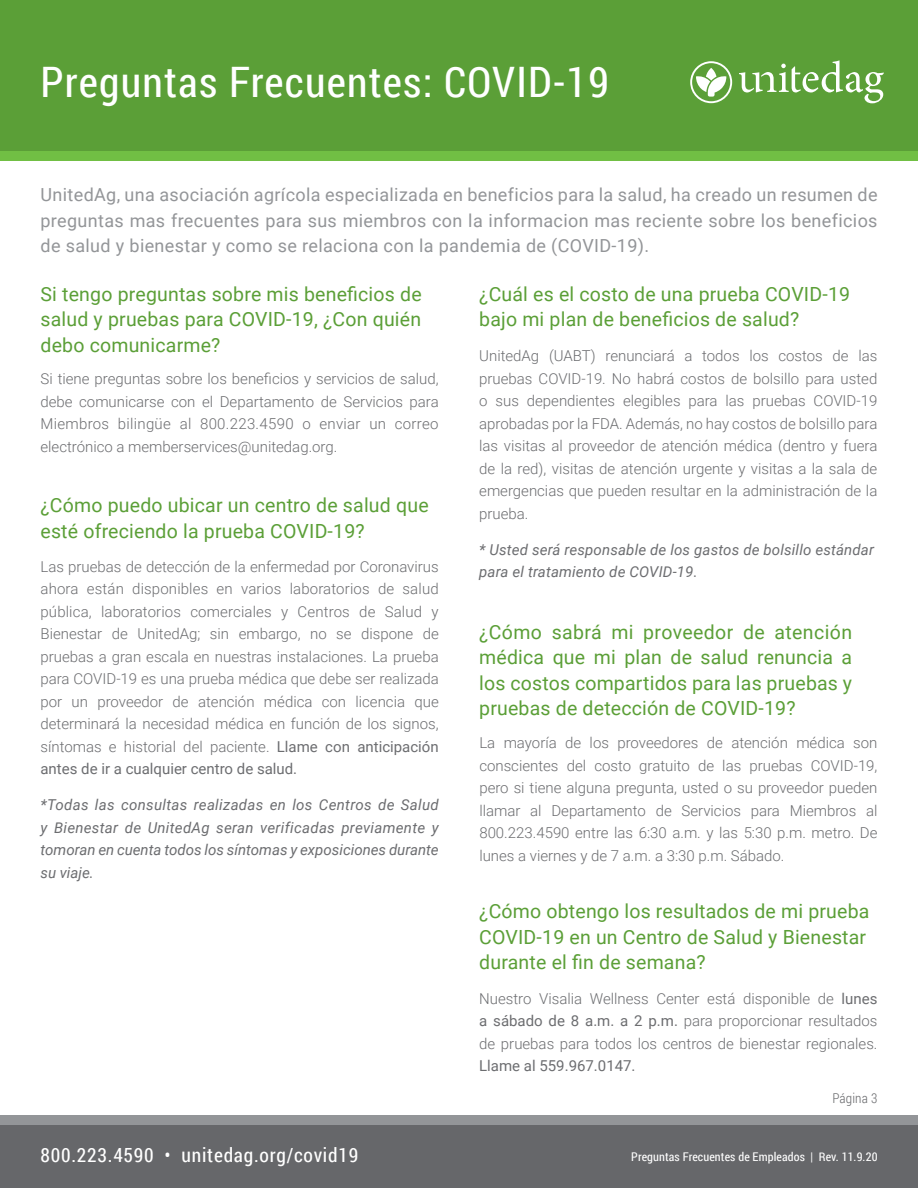
<style>
.page{position:relative;width:918px;height:1188px;background:#fff}
.page>*{position:absolute;margin:0;border:0;box-sizing:border-box;transform-origin:0 0}
.t1{font:42px "Roboto Condensed";letter-spacing:.03em;color:#fff}
.t2{font:19.5px/25.5px "Roboto";letter-spacing:.01em;color:#5b9f37}
.t3{font:19.5px "Roboto Condensed";letter-spacing:.04em;color:#fff}
.t4{font:18px/25.5px "Roboto";letter-spacing:.02em;color:#939598;text-align:justify}
.t5{font:300 15px/22.5px "Roboto";color:#6c6d70;text-align:justify}
.t6{font:italic 15px/22.5px "Roboto";letter-spacing:.01em;color:#6c6d70}
.t7{font:300 13.5px "Roboto Condensed";letter-spacing:.01em;color:#6c6d70}
.t8{font:12px "Roboto Condensed";letter-spacing:.01em;color:#fff}
.s1{font-weight:400}
</style>
<div class="page">
<div style="left:0;top:0;width:918px;height:151px;background:#5b9f37"></div>
<div style="left:0;top:151px;width:918px;height:9px;background:#71bf44"></div>
<svg style="left:690px;top:61px;width:42px;height:42px"></svg>
<svg style="left:739px;top:60px;width:145px;height:43px"></svg>
<div style="left:0;top:1125px;width:918px;height:63px;background:#66676a"></div>
<div style="left:0;top:1116px;width:918px;height:9px;background:#939598"></div>
<p class="t1" style="left:40px;top:53px;width:570px">Preguntas Frecuentes: COVID-19</p>
<p class="t4" style="left:40px;top:181px;width:839px">UnitedAg, una asociación agrícola especializada en beneficios para la salud, ha creado un resumen de preguntas mas frecuentes para sus miembros con la informacion mas reciente sobre los beneficios de salud y bienestar y como se relaciona con la pandemia de (COVID-19).</p>
<p class="t2" style="left:40px;top:280px;width:383px;text-align:justify">Si tengo preguntas sobre mis beneficios de salud y pruebas para COVID-19, ¿Con quién debo comunicarme?</p>
<p class="t5" style="left:40px;top:367px;width:400px">Si tiene preguntas sobre los beneficios y servicios de salud, debe comunicarse con el Departamento de Servicios para Miembros bilingüe al 800.223.4590 o enviar un correo electrónico a memberservices@unitedag.org.</p>
<p class="t2" style="left:40px;top:492px;width:390px">¿Cómo puedo ubicar un centro de salud que esté ofreciendo la prueba COVID-19?</p>
<p class="t5" style="left:40px;top:555px;width:400px">Las pruebas de detección de la enfermedad por Coronavirus ahora están disponibles en varios laboratorios de salud pública, laboratorios comerciales y Centros de Salud y Bienestar de UnitedAg; sin embargo, no se dispone de pruebas a gran escala en nuestras instalaciones. La prueba para COVID-19 es una prueba médica que debe ser realizada por un proveedor de atención médica con licencia que determinará la necesidad médica en función de los signos, síntomas e historial del paciente. <span class="s1">Llame con anticipación antes de ir a cualquier centro de salud.</span></p>
<p class="t6" style="left:40px;top:793px;width:400px;text-align:justify">*Todas las consultas realizadas en los Centros de Salud y Bienestar de UnitedAg seran verificadas previamente y tomoran en cuenta todos los síntomas y exposiciones durante su viaje.</p>
<p class="t2" style="left:479px;top:280px;width:372px">¿Cuál es el costo de una prueba COVID-19 bajo mi plan de beneficios de salud?</p>
<p class="t5" style="left:479px;top:344px;width:400px">UnitedAg (UABT) renunciará a todos los costos de las pruebas COVID-19. No habrá costos de bolsillo para usted o sus dependientes elegibles para las pruebas COVID-19 aprobadas por la FDA. Además, no hay costos de bolsillo para las visitas al proveedor de atención médica (dentro y fuera de la red), visitas de atención urgente y visitas a la sala de emergencias que pueden resultar en la administración de la prueba.</p>
<p class="t6" style="left:479px;top:537px;width:396px">* Usted será responsable de los gastos de bolsillo estándar para el tratamiento de COVID-19.</p>
<p class="t2" style="left:479px;top:618px;width:374px;text-align:justify">¿Cómo sabrá mi proveedor de atención médica que mi plan de salud renuncia a los costos compartidos para las pruebas y pruebas de detección de COVID-19?</p>
<p class="t5" style="left:479px;top:731px;width:400px">La mayoría de los proveedores de atención médica son conscientes del costo gratuito de las pruebas COVID-19, pero si tiene alguna pregunta, usted o su proveedor pueden llamar al Departamento de Servicios para Miembros al 800.223.4590 entre las 6:30 a.m. y las 5:30 p.m. metro. De lunes a viernes y de 7 a.m. a 3:30 p.m. Sábado.</p>
<p class="t2" style="left:479px;top:898px;width:392px">¿Cómo obtengo los resultados de mi prueba<br>COVID-19 en un Centro de Salud y Bienestar durante el fin de semana?</p>
<p class="t5" style="left:479px;top:986px;width:400px">Nuestro Visalia Wellness Center está disponible de <span class="s1">lunes a sábado de 8 a.m. a 2 p.m.</span> para proporcionar resultados de pruebas para todos los centros de bienestar regionales.<br><span class="s1">Llame al 559.967.0147.</span></p>
<p class="t7" style="left:832px;top:1089px;width:47px">Página 3</p>
<p class="t3" style="left:40px;top:1141px;width:319px">800.223.4590 • unitedag.org/covid19</p>
<p class="t8" style="left:631px;top:1149px;width:248px">Preguntas Frecuentes de Empleados | Rev. 11.9.20</p>
</div>
